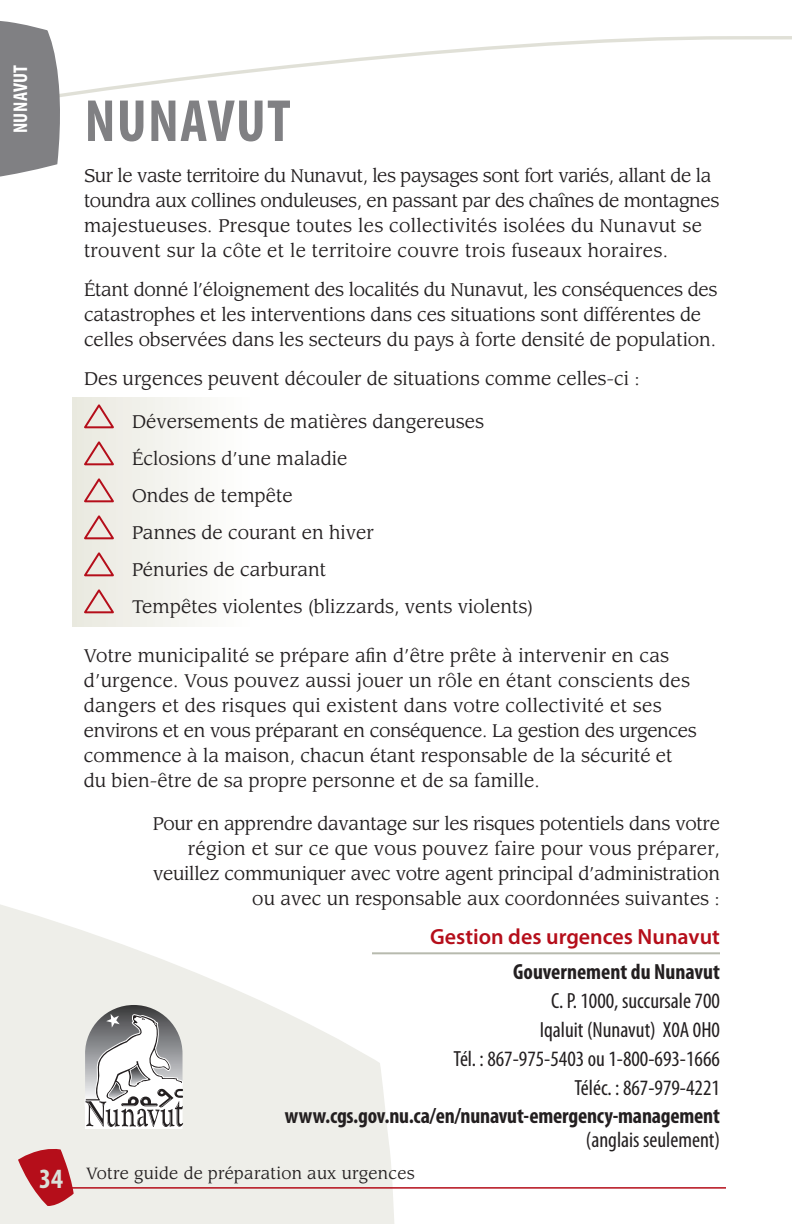
<style>
.page{position:relative;width:792px;height:1224px;background:#fff}
.page>*{position:absolute;margin:0;border:0;box-sizing:border-box;transform-origin:0 0}
.t1{font:700 condensed 60px "Myriad Pro";letter-spacing:.02em;color:#808083}
.t2{font:700 condensed 28px "Myriad Pro";color:#dae1da}
.t3{font:condensed 22px/29px "Myriad Pro";color:#231f20;text-align:right}
.t4{font:700 condensed 22px "Myriad Pro";color:#231f20}
.t5{font:600 22px "Myriad Pro";color:#b50e1a}
.t6{font:700 condensed 20px "Myriad Pro";letter-spacing:.02em;color:#fff}
.t7{font:18px/25px "Leawood Std";color:#231f20}
.t8{font:18px/25px "Leawood Std";letter-spacing:-.025em;color:#231f20}
.t9{font:16px "Leawood Std";letter-spacing:.015em;color:#231f20}
</style>
<div class="page">
<svg style="left:0;top:904px;width:396px;height:320px;fill:#eeeee9"></svg>
<svg style="left:67px;top:36px;width:724px;height:60px"></svg>
<svg style="left:18px;top:1146px;width:56px;height:60px"></svg>
<hr style="left:62px;top:1187px;width:664px;height:2px;background:#b50e1a">
<svg style="left:0;top:21px;width:67px;height:156px"></svg>
<div style="left:72px;top:397px;width:180px;height:230px;background:linear-gradient(to right,#e9e9df,#fefefe)"></div>
<hr style="left:372px;top:952px;width:348px;height:2px;background:#b7baae">
<svg style="left:81px;top:403px;width:36px;height:26px"></svg>
<svg style="left:81px;top:440px;width:36px;height:26px"></svg>
<svg style="left:81px;top:477px;width:36px;height:26px"></svg>
<svg style="left:81px;top:514px;width:36px;height:26px"></svg>
<svg style="left:81px;top:551px;width:36px;height:26px"></svg>
<svg style="left:81px;top:588px;width:36px;height:26px"></svg>
<svg style="left:85px;top:1005px;width:98px;height:124px"></svg>
<p class="t6" style="left:8px;top:133px;width:70px;rotate:-90deg">Nunavut</p>
<h2 class="t2" style="left:39px;top:1161px;width:25px">34</h2>
<h1 class="t1" style="left:85px;top:84px;width:208px">Nunavut</h1>
<p class="t8" style="left:84px;top:164px;width:637px">Sur le vaste territoire du Nunavut, les paysages sont fort variés, allant de la toundra aux collines onduleuses, en passant par des chaînes de montagnes majestueuses. Presque toutes les collectivités isolées du Nunavut se trouvent sur la côte et le territoire couvre trois fuseaux horaires.</p>
<p class="t7" style="left:84px;top:278px;width:635px">Étant donné l’éloignement des localités du Nunavut, les conséquences des catastrophes et les interventions dans ces situations sont différentes de celles observées dans les secteurs du pays à forte densité de population.</p>
<p class="t7" style="left:84px;top:367px;width:557px">Des urgences peuvent découler de situations comme celles-ci :</p>
<p class="t7" style="left:132px;top:410px;width:354px">Déversements de matières dangereuses</p>
<p class="t7" style="left:114px;top:447px;width:235px">Éclosions d’une maladie</p>
<p class="t7" style="left:132px;top:484px;width:162px">Ondes de tempête</p>
<p class="t7" style="left:132px;top:521px;width:243px">Pannes de courant en hiver</p>
<p class="t7" style="left:132px;top:558px;width:196px">Pénuries de carburant</p>
<p class="t7" style="left:132px;top:595px;width:403px">Tempêtes violentes (blizzards, vents violents)</p>
<p class="t7" style="left:84px;top:644px;width:614px">Votre municipalité se prépare afin d’être prête à intervenir en cas d’urgence. Vous pouvez aussi jouer un rôle en étant conscients des dangers et des risques qui existent dans votre collectivité et ses environs et en vous préparant en conséquence. La gestion des urgences commence à la maison, chacun étant responsable de la sécurité et du bien-être de sa propre personne et de sa famille.</p>
<p class="t7" style="left:153px;top:812px;width:569px;text-align:right">Pour en apprendre davantage sur les risques potentiels dans votre région et sur ce que vous pouvez faire pour vous préparer, veuillez communiquer avec votre agent principal d’administration ou avec un responsable aux coordonnées suivantes :</p>
<p class="t5" style="left:430px;top:923px;width:291px">Gestion des urgences Nunavut</p>
<p class="t4" style="left:513px;top:958px;width:208px">Gouvernement du Nunavut</p>
<p class="t3" style="left:454px;top:986px;width:268px">C. P. 1000, succursale 700<br>Iqaluit (Nunavut) X0A 0H0<br>Tél. : 867-975-5403 ou 1-800-693-1666<br>Téléc. : 867-979-4221</p>
<p class="t4" style="left:285px;top:1102px;width:437px">www.cgs.gov.nu.ca/en/nunavut-emergency-management</p>
<p class="t3" style="left:586px;top:1125px;width:136px">(anglais seulement)</p>
<p class="t9" style="left:86px;top:1164px;width:330px">Votre guide de préparation aux urgences</p>
</div>
